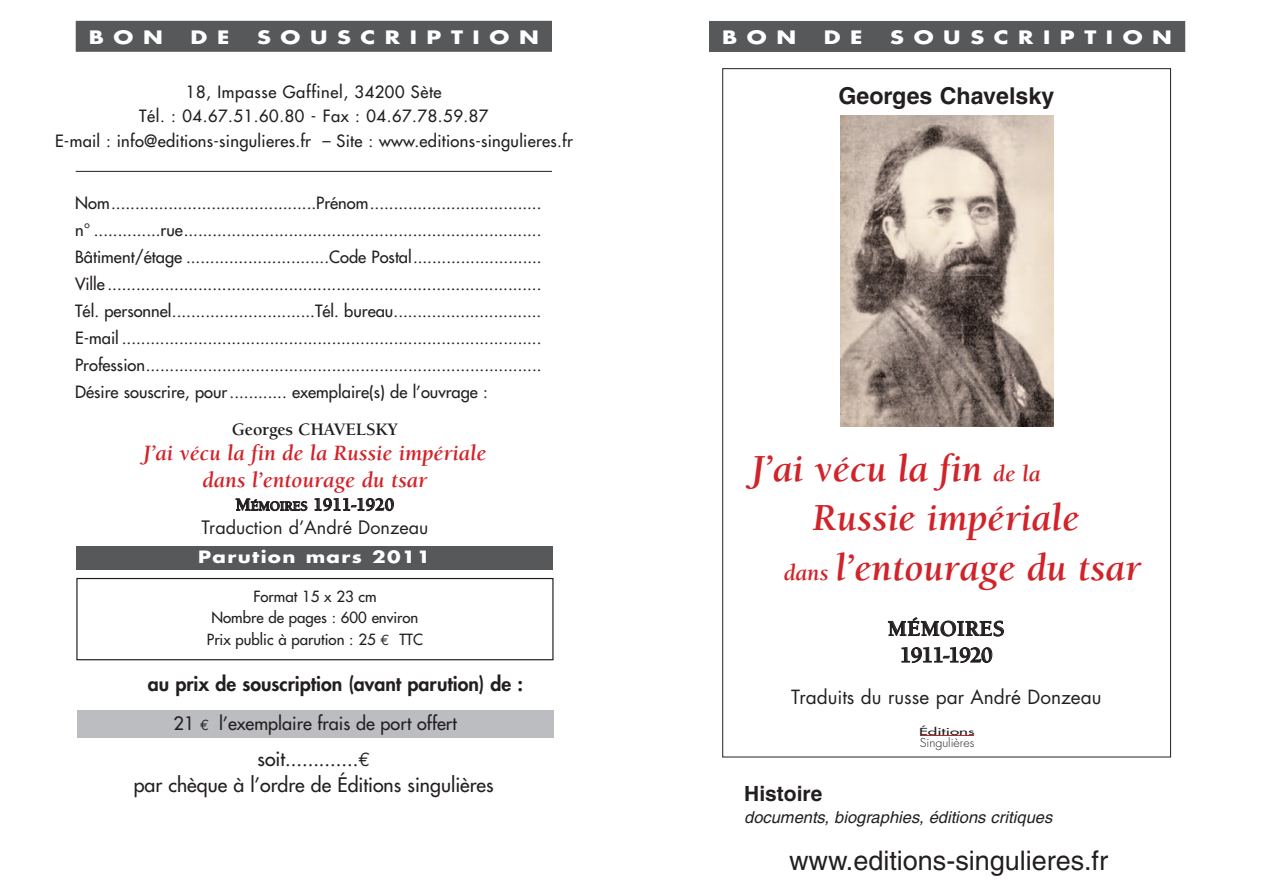
<style>
.page{position:relative;width:1263px;height:893px;background:#fff}
.page>*{position:absolute;margin:0;border:0;box-sizing:border-box;transform-origin:0 0}
.t1{font:italic 700 39.3px "Berkeley";color:#d1232a}
.t2{font:27px "Helvetica";color:#231f20}
.t3{font:700 23.25px "Helvetica";color:#231f20}
.t4{font:italic 700 22.5px/27px "Berkeley";color:#d1232a;text-align:center}
.t5{font:700 22.2px/26.5px "Berkeley";letter-spacing:.015em;color:#231f20;text-align:center}
.t6{font:700 21px "Helvetica";color:#231f20}
.t7{font:19.5px/26.5px "Futura";color:#231f20;text-align:center}
.t8{font:800 19.5px "Futura";color:#231f20}
.t9{font:19.05px "Futura";color:#231f20}
.t10{font:700 18px "Futura";letter-spacing:.425em;color:#fff;scale:1.25 1}
.t11{font:700 18px "Berkeley";letter-spacing:-.01em;color:#231f20}
.t12{font:18px "Futura";color:#231f20}
.t13{font:18px "Futura";color:#231f20}
.t14{font:16.5px/27px "Futura";letter-spacing:.02em;color:#231f20;text-align:center}
.t15{font:italic 16.5px "Helvetica";color:#231f20}
.t16{font:700 16.5px "Futura";letter-spacing:.07em;color:#fff;scale:1.2 1}
.t17{font:15px/20.4px "Futura";color:#231f20;text-align:center}
.t18{font:300 12px "Futura";color:#231f20}
.t19{font:9.45px "Futura";color:#231f20;scale:1.8 1}
.s1{font-size:13.5px}
.s2{font-family:"Euro Mono"}
.s3{font-family:"Euro Mono";font-size:15px}
.s4{font-size:23.55px}
</style>
<div class="page">
<div style="left:76px;top:21px;width:476px;height:31px;background:#57585a"></div>
<div style="left:75px;top:20px;width:478px;height:33px;border:1px solid #fff"></div>
<div style="left:76px;top:546px;width:476px;height:24px;background:#57585a"></div>
<div style="left:76px;top:578px;width:477px;height:82px;border:1px solid #231f20"></div>
<hr style="left:76px;top:171px;width:476px;height:1px;background:#231f20">
<div style="left:77px;top:710px;width:476px;height:28px;background:#bcbdc0"></div>
<img style="left:840px;top:116px;width:213px;height:311px">
<hr style="left:920px;top:736px;width:54px;height:1px;background:#b7282e">
<div style="left:709px;top:21px;width:476px;height:31px;background:#57585a"></div>
<p class="t10" style="left:89px;top:29px;width:61px">BON</p>
<p class="t10" style="left:191px;top:29px;width:33px">D E</p>
<p class="t10" style="left:257px;top:29px;width:227px">SOUSCRIPTION</p>
<p class="t14" style="left:55px;top:81px;width:519px;line-height:24.6px">18, Impasse Gaffinel, 34200 Sète<br>Tél. : 04.67.51.60.80 - Fax : 04.67.78.59.87<br>E-mail : info@editions-singulieres.fr – Site : www.editions-singulieres.fr</p>
<p class="t14" style="left:75px;top:191px;width:468px;text-align:justify">Nom...........................................Prénom.................................... n° ..............rue...........................................................................<br>Bâtiment/étage ..............................Code Postal...........................<br>Ville ...........................................................................................<br>Tél. personnel..............................Tél. bureau...............................<br>E-mail ........................................................................................<br>Profession...................................................................................<br>Désire souscrire, pour............ exemplaire(s) de l’ouvrage :</p>
<p class="t11" style="left:232px;top:422px;width:168px">Georges CHAVELSKY</p>
<h3 class="t4" style="left:144px;top:441px;width:344px">J’ai vécu la fin de la Russie impériale dans l’entourage du tsar</h3>
<p class="t11" style="left:236px;top:498px;width:160px">M<span class="s1">ÉMOIRES</span> 1911-1920</p>
<p class="t13" style="left:202px;top:520px;width:228px">Traduction d’André Donzeau</p>
<p class="t16" style="left:198px;top:549px;width:195px">Parution mars 2011</p>
<p class="t17" style="left:211px;top:587px;width:209px">Format 15 x 23 cm<br>Nombre de pages : 600 environ</p>
<p class="t17" style="left:207px;top:630px;width:217px">Prix public à parution : 25 <span class="s2">€</span> TTC</p>
<p class="t8" style="left:148px;top:674px;width:377px">au prix de souscription (avant parution) de :</p>
<p class="t12" style="left:174px;top:714px;width:285px">21 <span class="s3">€</span> l’exemplaire frais de port offert</p>
<p class="t7" style="left:134px;top:747px;width:361px">soit.............<span class="s2">€<br></span>par chèque à l’ordre de Éditions singulières</p>
<p class="t10" style="left:722px;top:29px;width:61px">BON</p>
<p class="t10" style="left:824px;top:29px;width:33px">D E</p>
<p class="t10" style="left:890px;top:29px;width:227px">SOUSCRIPTION</p>
<h3 class="t3" style="left:838px;top:87px;width:217px">Georges Chavelsky</h3>
<h1 class="t1" style="left:752px;top:454px;width:290px">J’ai vécu la fin <span class="s4">de la</span></h1>
<h1 class="t1" style="left:813px;top:503px;width:268px">Russie impériale</h1>
<h1 class="t1" style="left:784px;top:552px;width:359px"><span class="s4">dans</span> l’entourage du tsar</h1>
<h3 class="t5" style="left:888px;top:617px;width:118px">MÉMOIRES<br>1911-1920</h3>
<p class="t9" style="left:791px;top:688px;width:312px">Traduits du russe par André Donzeau</p>
<p class="t19" style="left:919px;top:726px;width:32px">Éditions</p>
<p class="t18" style="left:920px;top:737px;width:56px">Singulières</p>
<p class="t6" style="left:744px;top:785px;width:80px">Histoire</p>
<p class="t15" style="left:744px;top:811px;width:310px">documents, biographies, éditions critiques</p>
<h2 class="t2" style="left:789px;top:850px;width:321px">www.editions-singulieres.fr</h2>
</div>
